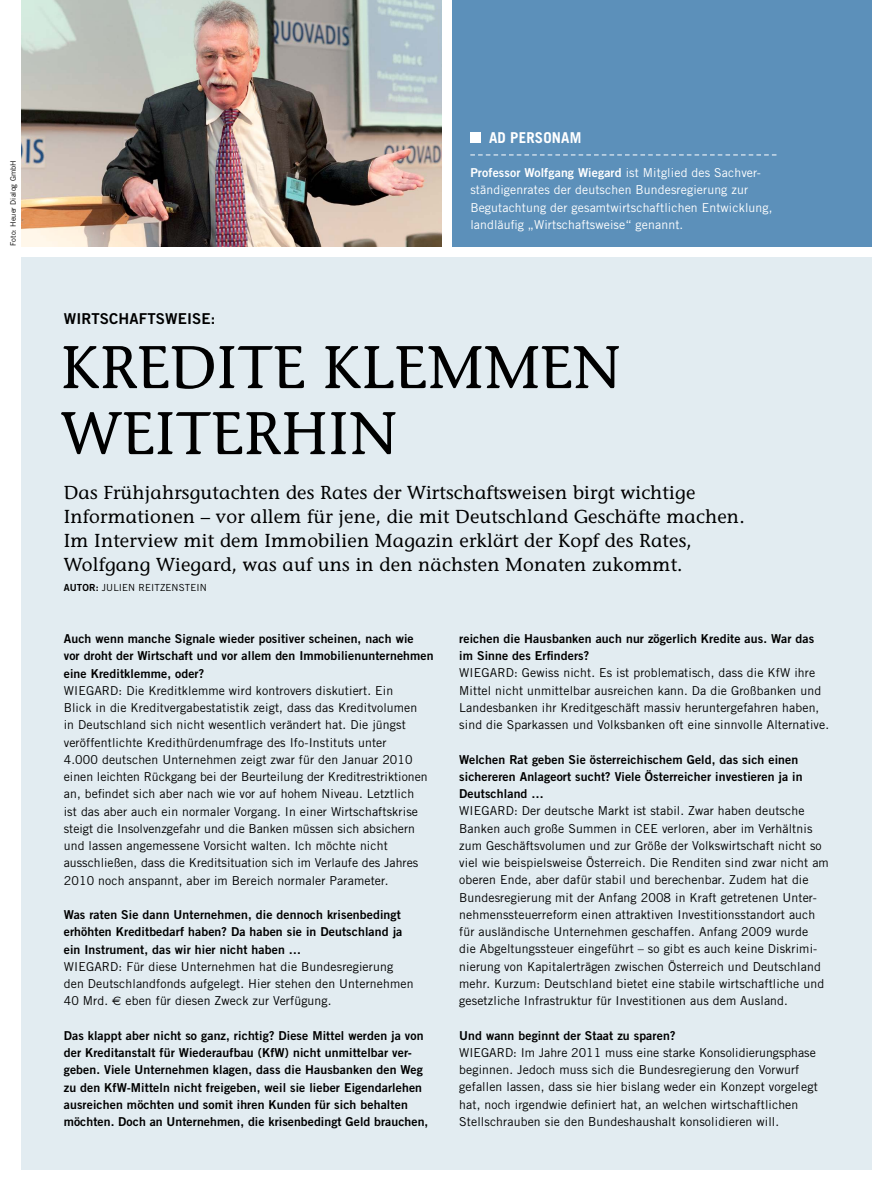
<style>
.page{position:relative;width:893px;height:1191px;background:#fff}
.page>*{position:absolute;margin:0;border:0;box-sizing:border-box;transform-origin:0 0}
.t1{font:60px/66px "Stone Informal";color:#000}
.t2{font:18.75px/24px "Stone Informal";letter-spacing:.01em;color:#000}
.t3{font:15px "Trade Gothic Bold Two";letter-spacing:.01em;color:#000}
.t4{font:700 15px "Trade Gothic";letter-spacing:.01em;color:#fff}
.t5{font:12.3px/17.2px "Trade Gothic";letter-spacing:.01em;color:#000}
.t6{font:12.3px/17.2px "Trade Gothic Bold Two";letter-spacing:.01em;color:#000}
.t7{font:12.3px/17.2px "Trade Gothic";letter-spacing:.01em;color:#fff}
.t8{font:12.3px "Trade Gothic Bold Two";letter-spacing:.01em;color:#fff}
.t9{font:9.75px "Trade Gothic";letter-spacing:.01em;color:#000}
.t10{font:7.5px "Trade Gothic";letter-spacing:.01em;color:#000}
.s1{font-family:"Trade Gothic"}
.s2{font-family:"Trade Gothic Bold Two"}
.s3{font-family:"Euro Sans"}
</style>
<div class="page">
<div style="left:21px;top:257px;width:851px;height:912px;background:#e2ecf1"></div>
<img style="left:21px;top:0;width:420px;height:246px">
<div style="left:452px;top:0;width:420px;height:246px;background:#5c90ba"></div>
<div style="left:470px;top:132px;width:11px;height:11px;background:#fff"></div>
<svg style="left:470px;top:155px;width:306px;height:1px"></svg>
<p class="t10" style="left:9px;top:246px;width:87px;rotate:-90deg">Foto: Heuer Dialog GmbH</p>
<p class="t3" style="left:64px;top:309px;width:28px">Wirts</p>
<p class="t3" style="left:109px;top:309px;width:49px">chaftswe</p>
<p class="t3" style="left:187px;top:309px;width:30px">ise:</p>
<p class="t4" style="left:489px;top:128px;width:94px">AD PERSONAM</p>
<p class="t8" style="left:470px;top:165px;width:289px">Professor Wolfgang Wiegard <span class="s1">ist Mitglied des Sachver--‑</span></p>
<p class="t7" style="left:470px;top:181px;width:304px">ständigenrates der deutschen Bundesregierung zur<br>Begutachtung der gesamtwirtschaftlichen Entwicklung, landläufig „Wirtschaftsweise“ genannt.</p>
<h1 class="t1" style="left:61px;top:334px;width:561px">Kredite klemmen weiterhin</h1>
<p class="t2" style="left:64px;top:480px;width:682px">Das Frühjahrsgutachten des Rates der Wirtschaftsweisen birgt wichtige Informationen – vor allem für jene, die mit Deutschland Geschäfte machen.<br>Im Interview mit dem Immobilien Magazin erklärt der Kopf des Rates, Wolfgang Wiegard, was auf uns in den nächsten Monaten zukommt.</p>
<p class="t9" style="left:64px;top:581px;width:142px"><span class="s2">AUTOR:</span> Julien R eitzenstein</p>
<p class="t6" style="left:64px;top:630px;width:371px">Auch wenn manche Signale wieder positiver scheinen, nach wie<br>vor droht der Wirtschaft und vor allem den I mmobilienunternehmen eine Kreditklemme, oder?</p>
<p class="t5" style="left:64px;top:681px;width:365px">Wiegard: Die Kreditklemme wird kontrovers diskutiert. E in<br>Blick in die Kreditvergabestatistik zeigt, dass das Kreditvolumen in Deutschland sich nicht wesentlich verändert hat. Die jüngst veröffentlichte Kredithürdenumfrage des I fo-I nstituts unter<br>4.000 deutschen Unternehmen zeigt zwar für den Januar 2010 einen leichten R ückgang bei der Beurteilung der Kreditrestriktionen an, befindet sich aber nach wie vor auf hohem Niveau. Letztlich ist das aber auch ein normaler Vorgang. I n einer Wirtschaftskrise steigt die I nsolvenzgefahr und die Banken müssen sich absichern und lassen angemessene Vorsicht walten. I ch möchte nicht ausschließen, dass die Kreditsituation sich im Verlaufe des Jahres 2010 noch anspannt, aber im Bereich normaler Parameter.</p>
<p class="t6" style="left:64px;top:905px;width:340px;text-align:justify">Was raten Sie dann Unternehmen, die dennoch krisenbedingt erhöhten Kreditbedarf haben? Da haben sie in Deutschland ja ein I nstrument, das wir hier nicht haben …</p>
<p class="t5" style="left:64px;top:957px;width:351px">Wiegard: Für diese Unternehmen hat die Bundesregierung den Deutschlandfonds aufgelegt. Hier stehen den Unternehmen<br>40 Mrd. <span class="s3">E</span> eben für diesen Zweck zur Verfügung.</p>
<p class="t6" style="left:64px;top:1026px;width:366px">Das klappt aber nicht so ganz, richtig? Diese Mittel werden ja von der Kreditanstalt für Wiederaufbau (KfW) nicht unmittelbar ver&shy;geben. Viele Unternehmen klagen, dass die Hausbanken den Weg zu den KfW-Mitteln nicht freigeben, weil sie lieber Eigendarlehen ausreichen möchten und somit ihren Kunden für sich behalten möchten. Doch an Unternehmen, die krisenbedingt Geld brauchen,</p>
<p class="t6" style="left:459px;top:629px;width:356px">reichen die Hausbanken auch nur zögerlich Kredite aus. War das im Sinne des Erfinders?</p>
<p class="t5" style="left:459px;top:664px;width:371px">Wiegard: Gewiss nicht. Es ist problematisch, dass die KfW ihre Mittel nicht unmittelbar ausreichen kann. Da die Großbanken und Landesbanken ihr Kreditgeschäft massiv heruntergefahren haben, sind die Sparkassen und Volksbanken oft eine sinnvolle Alternative.</p>
<p class="t6" style="left:459px;top:750px;width:345px">Welchen Rat geben Sie österreichischem Geld, das sich einen sichereren Anlageort sucht? Viele Österreicher investieren ja in<br>Deutschland …</p>
<p class="t5" style="left:459px;top:802px;width:371px">Wiegard: Der deutsche Markt ist stabil. Zwar haben deutsche Banken auch große Summen in CEE verloren, aber im Verhältnis zum Geschäftsvolumen und zur Größe der Volkswirtschaft nicht so viel wie beispielsweise Österreich. Die Renditen sind zwar nicht am oberen Ende, aber dafür stabil und berechenbar. Zudem hat die Bundesregierung mit der Anfang 2008 in Kraft getretenen Unter&shy;nehmenssteuerreform einen attraktiven I nvestitionsstandort auch für ausländische Unternehmen geschaffen. Anfang 2009 wurde<br>die Abgeltungssteuer eingeführt – so gibt es auch keine Diskrimi&shy;nierung von Kapitalerträgen zwischen Österreich und Deutschland mehr. Kurzum: Deutschland bietet eine stabile wirtschaftliche und gesetzliche I nfrastruktur für I nvestitionen aus dem Ausland.</p>
<p class="t6" style="left:459px;top:1026px;width:218px">Und wann beginnt der Staat zu sparen?</p>
<p class="t5" style="left:459px;top:1043px;width:360px">Wiegard: I m Jahre 2011 muss eine starke Konsolidierungsphase beginnen. Jedoch muss sich die Bundesregierung den Vorwurf gefallen lassen, dass sie hier bislang weder ein Konzept vorgelegt hat, noch irgendwie definiert hat, an welchen wirtschaftlichen Stellschrauben sie den Bundeshaushalt konsolidieren will.</p>
</div>
